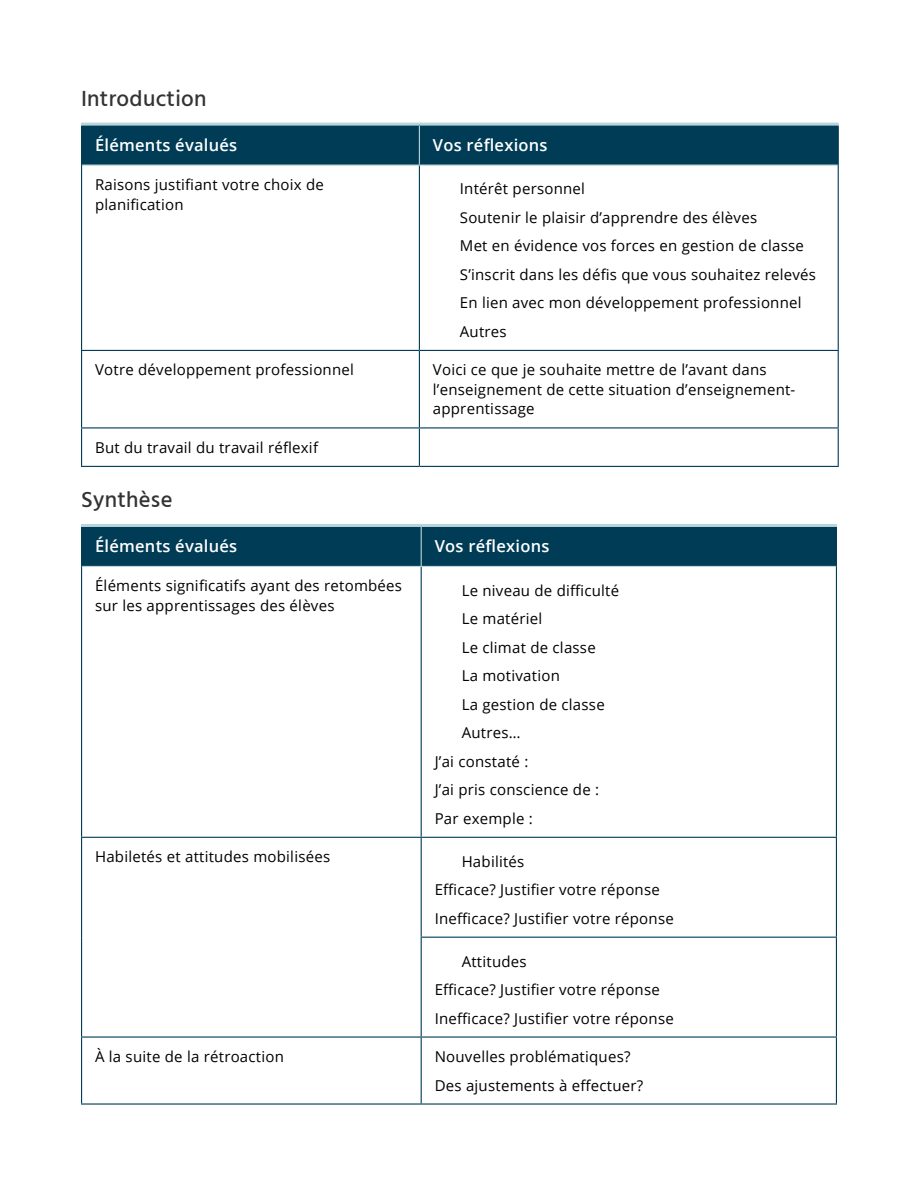
<style>
.page{position:relative;width:918px;height:1188px;background:#fff}
.page>*{position:absolute;margin:0;border:0;box-sizing:border-box;transform-origin:0 0}
.t1{font:500 22.5px "Hind Siliguri";letter-spacing:.015em;color:#333}
.T_encadre{font:600 16.5px "Open Sans";letter-spacing:.015em;color:#fff}
.P_encadre{font:15px/19.5px "Open Sans";letter-spacing:.015em;color:#000}
.Enum_encadre{font:15px "Open Sans";letter-spacing:.015em;color:#000}
</style>
<div class="page">
<div style="left:82px;top:126px;width:756px;height:39px;background:#003c56"></div>
<hr style="left:419px;top:126px;width:1px;height:39px;background:#b8d5db">
<hr style="left:81px;top:126px;width:1px;height:39px;background:#003c56">
<hr style="left:838px;top:126px;width:1px;height:39px;background:#003c56">
<hr style="left:82px;top:165px;width:337px;height:1px;background:#b8d5db">
<hr style="left:419px;top:165px;width:419px;height:1px;background:#b8d5db">
<hr style="left:81px;top:123px;width:338px;height:3px;background:#b8d5db">
<hr style="left:419px;top:123px;width:420px;height:3px;background:#b8d5db">
<hr style="left:81px;top:165px;width:1px;height:185px;background:#003c56">
<hr style="left:419px;top:166px;width:1px;height:184px;background:#003c56">
<hr style="left:838px;top:165px;width:1px;height:185px;background:#003c56">
<hr style="left:81px;top:350px;width:338px;height:1px;background:#003c56">
<hr style="left:81px;top:351px;width:1px;height:76px;background:#003c56">
<hr style="left:419px;top:350px;width:420px;height:1px;background:#003c56">
<hr style="left:419px;top:351px;width:1px;height:76px;background:#003c56">
<hr style="left:838px;top:351px;width:1px;height:76px;background:#003c56">
<hr style="left:81px;top:428px;width:1px;height:38px;background:#003c56">
<hr style="left:419px;top:428px;width:1px;height:38px;background:#003c56">
<hr style="left:838px;top:428px;width:1px;height:38px;background:#003c56">
<hr style="left:81px;top:427px;width:338px;height:1px;background:#003c56">
<hr style="left:419px;top:427px;width:420px;height:1px;background:#003c56">
<hr style="left:81px;top:466px;width:338px;height:1px;background:#003c56">
<hr style="left:419px;top:466px;width:420px;height:1px;background:#003c56">
<div style="left:82px;top:527px;width:754px;height:39px;background:#003c56"></div>
<hr style="left:421px;top:527px;width:1px;height:39px;background:#b8d5db">
<hr style="left:81px;top:527px;width:1px;height:39px;background:#003c56">
<hr style="left:836px;top:527px;width:1px;height:39px;background:#003c56">
<hr style="left:82px;top:566px;width:339px;height:1px;background:#b8d5db">
<hr style="left:421px;top:566px;width:415px;height:1px;background:#b8d5db">
<hr style="left:81px;top:524px;width:340px;height:3px;background:#b8d5db">
<hr style="left:421px;top:524px;width:416px;height:3px;background:#b8d5db">
<hr style="left:81px;top:566px;width:1px;height:271px;background:#003c56">
<hr style="left:421px;top:567px;width:1px;height:270px;background:#003c56">
<hr style="left:836px;top:566px;width:1px;height:271px;background:#003c56">
<hr style="left:81px;top:837px;width:340px;height:1px;background:#003c56">
<hr style="left:81px;top:838px;width:1px;height:99px;background:#003c56">
<hr style="left:421px;top:837px;width:416px;height:1px;background:#003c56">
<hr style="left:421px;top:838px;width:1px;height:99px;background:#003c56">
<hr style="left:836px;top:838px;width:1px;height:99px;background:#003c56">
<hr style="left:81px;top:937px;width:1px;height:99px;background:#003c56">
<hr style="left:421px;top:937px;width:416px;height:1px;background:#003c56">
<hr style="left:421px;top:938px;width:1px;height:98px;background:#003c56">
<hr style="left:836px;top:938px;width:1px;height:98px;background:#003c56">
<hr style="left:81px;top:1036px;width:340px;height:2px;background:#003c56">
<hr style="left:81px;top:1038px;width:1px;height:65px;background:#003c56">
<hr style="left:421px;top:1036px;width:416px;height:2px;background:#003c56">
<hr style="left:421px;top:1038px;width:1px;height:65px;background:#003c56">
<hr style="left:836px;top:1038px;width:1px;height:65px;background:#003c56">
<hr style="left:81px;top:1103px;width:340px;height:2px;background:#003c56">
<hr style="left:421px;top:1103px;width:416px;height:2px;background:#003c56">
<h2 class="t1" style="left:81px;top:82px;width:127px">Introduction</h2>
<p class="T_encadre" style="left:95px;top:134px;width:144px">Éléments évalués</p>
<p class="T_encadre" style="left:433px;top:134px;width:116px">Vos réflexions</p>
<p class="P_encadre" style="left:95px;top:174px;width:230px">Raisons justifiant votre choix de planification</p>
<p class="Enum_encadre" style="left:460px;top:179px;width:127px">Intérêt personnel</p>
<p class="Enum_encadre" style="left:460px;top:207px;width:299px">Soutenir le plaisir d’apprendre des élèves</p>
<p class="Enum_encadre" style="left:460px;top:236px;width:346px">Met en évidence vos forces en gestion de classe</p>
<p class="Enum_encadre" style="left:460px;top:264px;width:358px">S’inscrit dans les défis que vous souhaitez relevés</p>
<p class="Enum_encadre" style="left:460px;top:293px;width:343px">En lien avec mon développement professionnel</p>
<p class="Enum_encadre" style="left:460px;top:321px;width:48px">Autres</p>
<p class="P_encadre" style="left:95px;top:360px;width:260px">Votre développement professionnel</p>
<p class="P_encadre" style="left:433px;top:360px;width:364px">Voici ce que je souhaite mettre de l’avant dans l’enseignement de cette situation d’enseignement&shy;apprentissage</p>
<p class="P_encadre" style="left:95px;top:437px;width:225px">But du travail du travail réflexif</p>
<h2 class="t1" style="left:81px;top:484px;width:93px">Synthèse</h2>
<p class="T_encadre" style="left:95px;top:535px;width:144px">Éléments évalués</p>
<p class="T_encadre" style="left:435px;top:535px;width:116px">Vos réflexions</p>
<p class="P_encadre" style="left:95px;top:576px;width:309px">Éléments significatifs ayant des retombées sur les apprentissages des élèves</p>
<p class="Enum_encadre" style="left:462px;top:580px;width:159px">Le niveau de difficulté</p>
<p class="Enum_encadre" style="left:462px;top:609px;width:82px">Le matériel</p>
<p class="Enum_encadre" style="left:462px;top:637px;width:136px">Le climat de classe</p>
<p class="Enum_encadre" style="left:462px;top:666px;width:100px">La motivation</p>
<p class="Enum_encadre" style="left:462px;top:694px;width:145px">La gestion de classe</p>
<p class="Enum_encadre" style="left:462px;top:723px;width:60px">Autres…</p>
<p class="P_encadre" style="left:435px;top:751px;width:95px">J’ai constaté :</p>
<p class="P_encadre" style="left:435px;top:780px;width:166px">J’ai pris conscience de :</p>
<p class="P_encadre" style="left:435px;top:808px;width:100px">Par exemple :</p>
<p class="P_encadre" style="left:95px;top:847px;width:237px">Habiletés et attitudes mobilisées</p>
<p class="Enum_encadre" style="left:462px;top:851px;width:64px">Habilités</p>
<p class="P_encadre" style="left:435px;top:880px;width:227px">Efficace? Justifier votre réponse</p>
<p class="P_encadre" style="left:435px;top:908px;width:241px">Inefficace? Justifier votre réponse</p>
<p class="Enum_encadre" style="left:462px;top:951px;width:67px">Attitudes</p>
<p class="Enum_encadre" style="left:435px;top:979px;width:227px">Efficace? Justifier votre réponse</p>
<p class="Enum_encadre" style="left:435px;top:1008px;width:241px">Inefficace? Justifier votre réponse</p>
<p class="P_encadre" style="left:95px;top:1046px;width:190px">À la suite de la rétroaction</p>
<p class="P_encadre" style="left:435px;top:1046px;width:197px">Nouvelles problématiques?</p>
<p class="P_encadre" style="left:435px;top:1075px;width:210px">Des ajustements à effectuer?</p>
</div>
